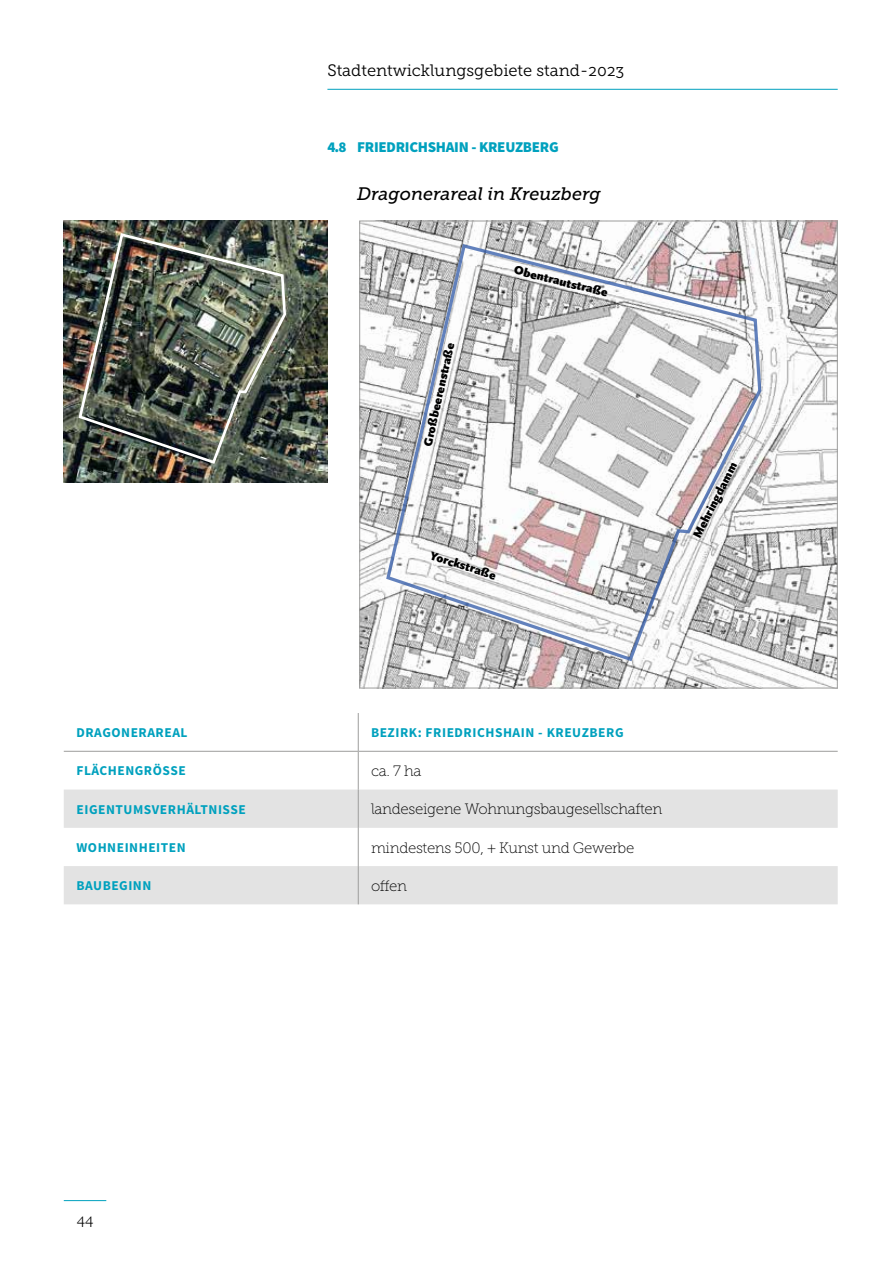
<style>
.page{position:relative;width:893px;height:1263px;background:#fff}
.page>*{position:absolute;margin:0;border:0;box-sizing:border-box;transform-origin:0 0}
.t1{font:italic 18px "Museo Slab 500";color:#000}
.t2{font:16.5px "Museo Slab 300";color:#000}
.t3{font:15px "Museo Slab 100";letter-spacing:-.02em;color:#000}
.t4{font:900 15px "Source Sans Pro";letter-spacing:-.02em;color:#00a1be}
.t5{font:300 15px "Georgia Pro";color:#000}
.t6{font:700 13.5px "Source Sans Pro";letter-spacing:.04em;color:#00a1be}
.t7{font:900 12.15px "Scala Sans Pro";color:#000}
</style>
<div class="page">
<img style="left:361px;top:223px;width:475px;height:463px">
<svg style="left:386px;top:244px;width:375px;height:417px"></svg>
<img style="left:64px;top:221px;width:263px;height:261px">
<img style="left:77px;top:231px;width:210px;height:235px">
<svg style="left:64px;top:789px;width:774px;height:115px;fill:#e3e3e3"></svg>
<hr style="left:358px;top:752px;width:1px;height:37px;background:#9d9d9c">
<hr style="left:358px;top:789px;width:1px;height:39px;background:#9d9d9c">
<hr style="left:358px;top:828px;width:1px;height:38px;background:#9d9d9c">
<hr style="left:358px;top:866px;width:1px;height:38px;background:#9d9d9c">
<hr style="left:358px;top:713px;width:1px;height:38px;background:#9d9d9c">
<hr style="left:64px;top:751px;width:294px;height:1px;background:#9d9d9c">
<hr style="left:358px;top:751px;width:480px;height:1px;background:#9d9d9c">
<hr style="left:64px;top:1200px;width:42px;height:1px;background:#00a1be">
<hr style="left:327px;top:89px;width:511px;height:1px;background:#00a1be">
<p class="t2" style="left:327px;top:61px;width:298px">Stadtentwicklungsgebiete stand-2023</p>
<p class="t4" style="left:327px;top:137px;width:233px">4.8 FRIEDRICHSHAIN - KREUZBERG</p>
<h1 class="t1" style="left:357px;top:183px;width:245px">Dragonerareal in Kreuzberg</h1>
<p class="t7" style="left:420px;top:445px;width:107px;rotate:-77deg">Großbeerenstraße</p>
<p class="t7" style="left:516px;top:263px;width:97px;rotate:14deg">Obentrautstraße</p>
<p class="t7" style="left:432px;top:548px;width:70px;rotate:18deg">Yorckstraße</p>
<p class="t7" style="left:690px;top:534px;width:85px;rotate:-63deg">Mehringdamm</p>
<p class="t6" style="left:77px;top:724px;width:113px">DRAGONERAREAL</p>
<p class="t6" style="left:371px;top:724px;width:254px">BEZIRK: FRIEDRICHSHAIN - KREUZBERG</p>
<p class="t6" style="left:77px;top:762px;width:111px">FLÄCHENGRÖSSE</p>
<p class="t3" style="left:371px;top:763px;width:52px">ca. 7 ha</p>
<p class="t6" style="left:77px;top:801px;width:171px">EIGENTUMSVERHÄLTNISSE</p>
<p class="t3" style="left:371px;top:801px;width:293px">landeseigene Wohnungsbaugesellschaften</p>
<p class="t6" style="left:77px;top:839px;width:111px">WOHNEINHEITEN</p>
<p class="t3" style="left:371px;top:839px;width:265px">mindestens 500, + Kunst und Gewerbe</p>
<p class="t6" style="left:77px;top:877px;width:76px">BAUBEGINN</p>
<p class="t3" style="left:371px;top:878px;width:38px">offen</p>
<p class="t5" style="left:77px;top:1213px;width:18px">44</p>
</div>
